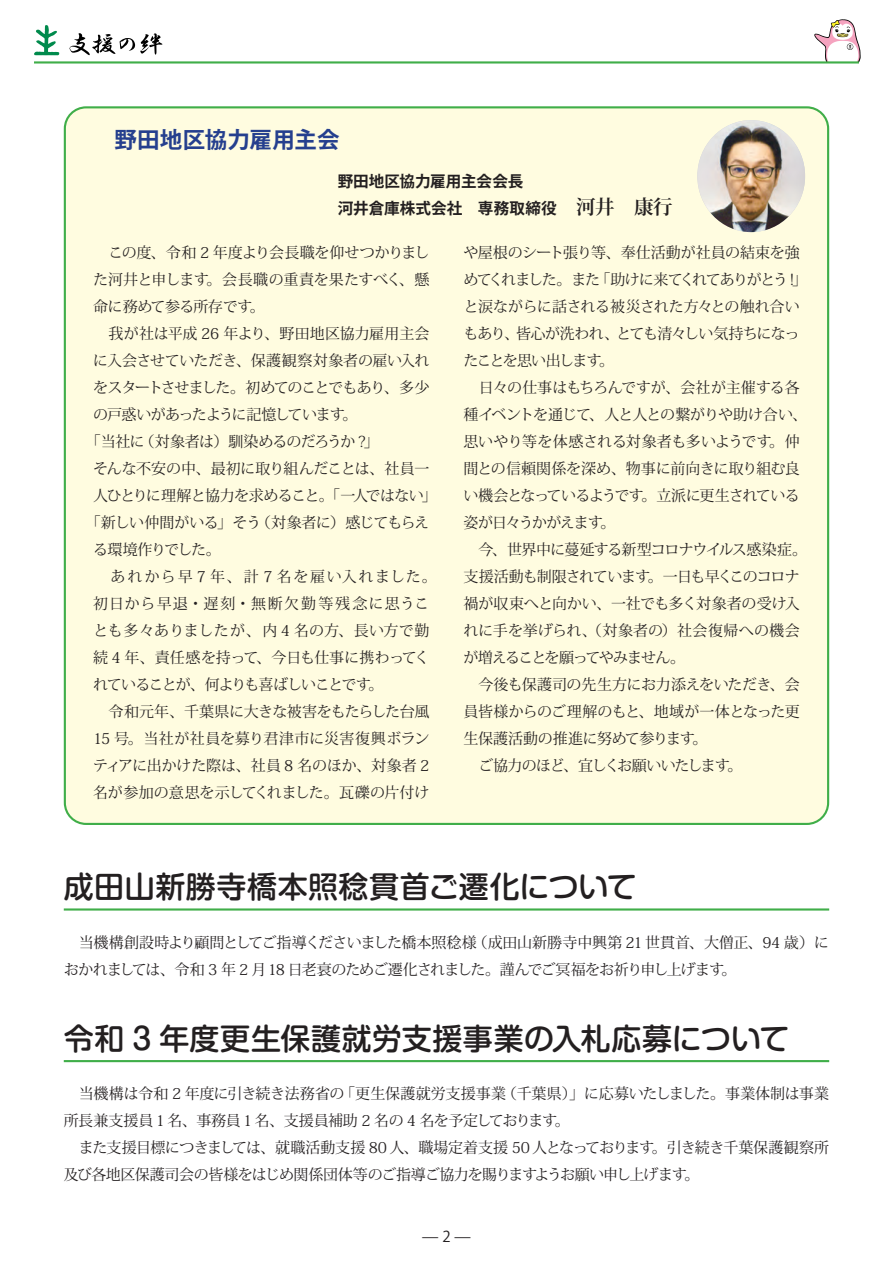
<style>
.page{position:relative;width:893px;height:1263px;background:#fff}
.page>*{position:absolute;margin:0;border:0;box-sizing:border-box;transform-origin:0 0}
.t1{font:500 30px "Shin M Go Pro";letter-spacing:.01em;color:#231f20}
.t2{font:700 22.5px "Koz Go Pro";letter-spacing:.005em;color:#253f8e}
.t3{font:700 15.6px/27px "Koz Go Pro";color:#231f20}
.t4{font:15px/27px "Koz Min Pro";letter-spacing:-.035em;color:#231f20}
.t5{font:15px "Koz Min Pro";letter-spacing:-.01em;color:#231f20}
.t6{font:15px "Koz Min Pro";letter-spacing:-.015em;color:#231f20}
.t7{font:15px "Koz Min Pro";letter-spacing:-.08em;color:#231f20}
.t8{font:15px "Koz Min Pro";letter-spacing:.015em;color:#231f20}
.t9{font:15px "Koz Min Pro";letter-spacing:.01em;color:#231f20}
.t10{font:15px "Koz Min Pro";letter-spacing:.105em;color:#231f20}
.t11{font:15px "Koz Min Pro";letter-spacing:.09em;color:#231f20}
.t12{font:15px "Koz Min Pro";letter-spacing:-.06em;color:#231f20}
.t13{font:15px "Koz Min Pro";letter-spacing:-.095em;color:#231f20}
.t14{font:15px "Koz Go Pro";color:#231f20}
.s1{font-family:"Koz Min Pro";font-size:19.5px}
</style>
<div class="page">
<svg style="left:814px;top:19px;width:47px;height:43px"></svg>
<hr style="left:34px;top:61px;width:825px;height:3px;background:#40ae49">
<svg style="left:34px;top:25px;width:25px;height:30px"></svg>
<svg style="left:70px;top:33px;width:93px;height:22px"></svg>
<div style="left:65px;top:107px;width:763px;height:717px;background:#fffce0;border-radius:21px"></div>
<img style="left:697px;top:120px;width:108px;height:112px">
<hr style="left:64px;top:1060px;width:765px;height:2px;background:#40ae49">
<hr style="left:64px;top:908px;width:765px;height:2px;background:#40ae49">
<h2 class="t2" style="left:114px;top:125px;width:227px">野田地区協力雇用主会</h2>
<p class="t3" style="left:338px;top:169px;width:336px">野田地区協力雇用主会会長<br>河井倉庫株式会社　専務取締役<span class="s1">　河井　康行</span></p>
<p class="t6" style="left:93px;top:242px;width:338px">　この度、令和 2 年度より会長職を仰せつかりまし</p>
<p class="t5" style="left:93px;top:269px;width:338px">た河井と申します。会長職の重責を果たすべく、懸</p>
<p class="t4" style="left:93px;top:293px;width:173px">命に務めて参る所存です。</p>
<p class="t5" style="left:93px;top:323px;width:338px">　我が社は平成 26 年より、野田地区協力雇用主会</p>
<p class="t4" style="left:93px;top:347px;width:338px">に入会させていただき、保護観察対象者の雇い入れ</p>
<p class="t7" style="left:93px;top:377px;width:338px">をスタートさせました。初めてのことでもあり、多少</p>
<p class="t12" style="left:93px;top:404px;width:266px">の戸惑いがあったように記憶しています。</p>
<p class="t4" style="left:86px;top:428px;width:295px">「当社に（対象者は）馴染めるのだろうか ?」</p>
<p class="t4" style="left:93px;top:455px;width:338px">そんな不安の中、最初に取り組んだことは、社員一</p>
<p class="t4" style="left:93px;top:482px;width:345px">人ひとりに理解と協力を求めること。「一人ではない」</p>
<p class="t4" style="left:86px;top:509px;width:345px">「新しい仲間がいる」そう（対象者に）感じてもらえ</p>
<p class="t13" style="left:93px;top:539px;width:129px">る環境作りでした。</p>
<p class="t10" style="left:93px;top:566px;width:345px">　あれから早 7 年、計 7 名を雇い入れました。</p>
<p class="t11" style="left:93px;top:593px;width:338px">初日から早退・遅刻・無断欠勤等残念に思うこ</p>
<p class="t9" style="left:93px;top:620px;width:338px">とも多々ありましたが、内 4 名の方、長い方で勤</p>
<p class="t6" style="left:93px;top:647px;width:338px">続 4 年、責任感を持って、今日も仕事に携わってく</p>
<p class="t7" style="left:93px;top:674px;width:292px">れていることが、何よりも喜ばしいことです。</p>
<p class="t4" style="left:93px;top:698px;width:338px">　令和元年、千葉県に大きな被害をもたらした台風</p>
<p class="t8" style="left:93px;top:728px;width:338px">15 号。当社が社員を募り君津市に災害復興ボラン</p>
<p class="t5" style="left:93px;top:755px;width:338px">ティアに出かけた際は、社員 8 名のほか、対象者 2</p>
<p class="t5" style="left:93px;top:782px;width:338px">名が参加の意思を示してくれました。瓦礫の片付け</p>
<p class="t4" style="left:463px;top:239px;width:345px">や屋根のシート張り等、奉仕活動が社員の結束を強めてくれました。また「助けに来てくれてありがとう !」と涙ながらに話される被災された方々との触れ合いもあり、皆心が洗われ、とても清々しい気持ちになったことを思い出します。<br>　日々の仕事はもちろんですが、会社が主催する各種イベントを通じて、人と人との繋がりや助け合い、思いやり等を体感される対象者も多いようです。仲間との信頼関係を深め、物事に前向きに取り組む良い機会となっているようです。立派に更生されている姿が日々うかがえます。<br>　今、世界中に蔓延する新型コロナウイルス感染症。支援活動も制限されています。一日も早くこのコロナ禍が収束へと向かい、一社でも多く対象者の受け入れに手を挙げられ、（対象者の）社会復帰への機会が増えることを願ってやみません。<br>　今後も保護司の先生方にお力添えをいただき、会員皆様からのご理解のもと、地域が一体となった更生保護活動の推進に努めて参ります。<br>　ご協力のほど、宜しくお願いいたします。</p>
<h1 class="t1" style="left:64px;top:863px;width:575px">成田山新勝寺橋本照稔貫首ご遷化について</h1>
<p class="t4" style="left:64px;top:928px;width:767px">　当機構創設時より顧問としてご指導くださいました橋本照稔様（成田山新勝寺中興第 21 世貫首、大僧正、94 歳）におかれましては、令和 3 年 2 月18 日老衰のためご遷化されました。謹んでご冥福をお祈り申し上げます。</p>
<h1 class="t1" style="left:64px;top:1014px;width:727px">令和 3 年度更生保護就労支援事業の入札応募について</h1>
<p class="t4" style="left:64px;top:1080px;width:767px">　当機構は令和 2 年度に引き続き法務省の「更生保護就労支援事業（千葉県）」に応募いたしました。事業体制は事業所長兼支援員 1 名、事務員 1 名、支援員補助 2 名の 4 名を予定しております。<br>　また支援目標につきましては、就職活動支援 80 人、職場定着支援 50 人となっております。引き続き千葉保護観察所及び各地区保護司会の皆様をはじめ関係団体等のご指導ご協力を賜りますようお願い申し上げます。</p>
<p class="t14" style="left:422px;top:1227px;width:51px">— 2 —</p>
</div>
